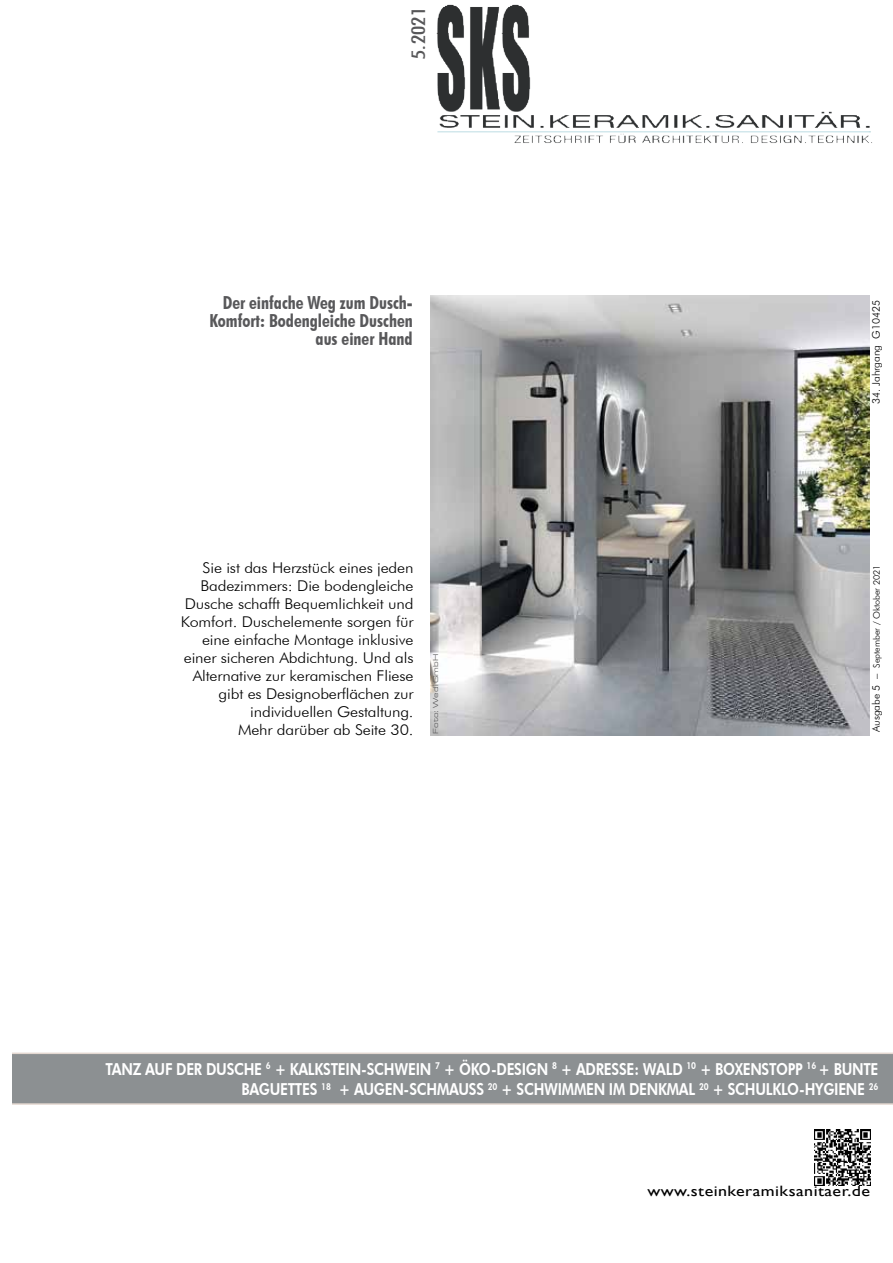
<style>
.page{position:relative;width:893px;height:1263px;background:#fff}
.page>*{position:absolute;margin:0;border:0;box-sizing:border-box;transform-origin:0 0}
.t1{font:500 condensed 18.75px "Futura BT";color:#575759;scale:1.27 1}
.t2{font:700 condensed 18px/18px "Futura BT";color:#58585a;text-align:right}
.t3{font:800 16.5px/20.9px "Futura BT";letter-spacing:-.02em;color:#fff;text-align:right;scale:.84 1}
.t4{font:15px "Gill Sans";letter-spacing:.025em;color:#000;scale:1.2 1}
.t5{font:300 14.85px/18px "Futura BT";letter-spacing:-.01em;color:#000;text-align:right;scale:1.09 1}
.t6{font:300 10.5px "Futura BT";color:#000}
.t7{font:300 9px "Futura BT";color:#000}
.t8{font:7.5px "Eurostile Extended";color:#58585a}
.s1{font-size:10.5px}
</style>
<div class="page">
<img style="left:814px;top:1130px;width:56px;height:55px">
<img style="left:436px;top:4px;width:436px;height:139px">
<svg style="left:13px;top:1052px;width:880px;height:53px;background:#929597"></svg>
<img style="left:430px;top:295px;width:440px;height:440px">
<p class="t1" style="left:407px;top:59px;width:42px;rotate:-90deg">5.2021</p>
<p class="t2" style="left:209px;top:293px;width:205px">Der einfache Weg zum Dusch-<br>Komfort: Bodengleiche Duschen aus einer Hand</p>
<p class="t5" style="left:181px;top:559px;width:215px">Sie ist das Herzstück eines jeden<br>Badezimmers: Die bodengleiche<br>Dusche schafft Bequemlichkeit und<br>Komfort. Duschelemente sorgen für eine einfache Montage inklusive einer sicheren Abdichtung. Und als<br>Alternative zur keramischen Fliese gibt es Designoberflächen zur individuellen Gestaltung.<br>Mehr darüber ab Seite 30.</p>
<p class="t8" style="left:432px;top:733px;width:81px;rotate:-90deg">Foto: Wedi GmbH</p>
<p class="t6" style="left:870px;top:404px;width:105px;rotate:-90deg">34. Jahrgang G10425</p>
<p class="t7" style="left:871px;top:732px;width:169px;rotate:-90deg"><span class="s1">Ausgabe 5 –</span> September / Oktober 2021</p>
<p class="t3" style="left:105px;top:1058px;width:922px">TANZ AUF DER DUSCHE <sup>6</sup> + KALKSTEIN-SCHWEIN <sup>7</sup> + ÖKO-DESIGN <sup>8</sup> + ADRESSE: WALD <sup>10</sup> + BOXENSTOPP <sup>16</sup> + BUNTE<br>BAGUETTES <sup>18</sup> + AUGEN-SCHMAUSS <sup>20</sup> + SCHWIMMEN IM DENKMAL <sup>20</sup> + SCHULKLO-HYGIENE <sup>26</sup></p>
<p class="t4" style="left:647px;top:1182px;width:187px">www.steinkeramiksanitaer.de</p>
</div>
